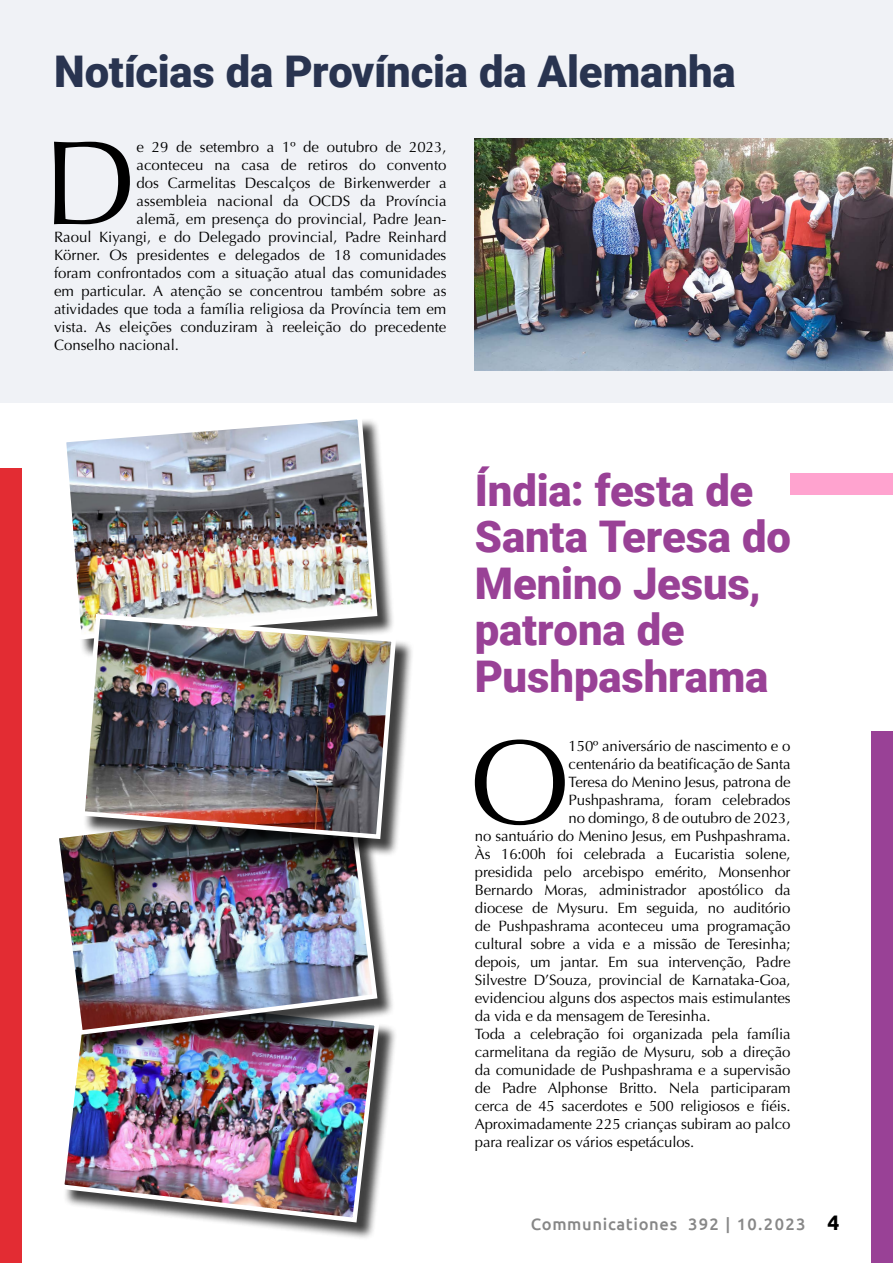
<style>
.page{position:relative;width:893px;height:1263px;background:#fff}
.page>*{position:absolute;margin:0;border:0;box-sizing:border-box;transform-origin:0 0}
.t1{font:120.15px "Optima";color:#000}
.t2{font:900 43.65px/46.3px "Roboto";letter-spacing:-.005em;color:#994196}
.t3{font:900 43.65px "Roboto";letter-spacing:-.005em;color:#293450}
.t4{font:500 16.5px "Ubuntu";letter-spacing:.04em;color:#878787}
.t5{font:15px "Optima";letter-spacing:-.01em;color:#000}
.s1{font-weight:700;font-size:21px;color:#000}
</style>
<div class="page">
<div style="left:62px;top:991px;width:336px;height:250px;background:#000;opacity:.75"></div>
<img style="left:62px;top:1053px;width:320px;height:172px">
<div style="left:0;top:0;width:893px;height:403px;background:#f0f2f6"></div>
<div style="left:872px;top:731px;width:21px;height:532px;background:#994196"></div>
<div style="left:791px;top:473px;width:102px;height:21px;background:#ffa3cf"></div>
<div style="left:0;top:469px;width:21px;height:794px;background:#e32c33"></div>
<img style="left:475px;top:138px;width:418px;height:232px">
<div style="left:64px;top:417px;width:332px;height:241px;background:#000;opacity:.75"></div>
<img style="left:64px;top:417px;width:316px;height:225px">
<div style="left:57px;top:801px;width:338px;height:252px;background:#000;opacity:.75"></div>
<img style="left:57px;top:801px;width:323px;height:236px">
<div style="left:83px;top:617px;width:331px;height:240px;background:#000;opacity:.75"></div>
<img style="left:78px;top:611px;width:320px;height:230px">
<h2 class="t3" style="left:54px;top:41px;width:683px">Notícias da Província da Alemanha</h2>
<h1 class="t1" style="left:43px;top:114px;width:95px">D</h1>
<p class="t5" style="left:137px;top:138px;width:311px">e 29 de setembro a 1º de outubro de 2023,</p>
<p class="t5" style="left:137px;top:156px;width:311px">aconteceu na casa de retiros do convento</p>
<p class="t5" style="left:137px;top:174px;width:311px">dos Carmelitas Descalços de Birkenwerder a</p>
<p class="t5" style="left:137px;top:192px;width:311px">assembleia nacional da OCDS da Província</p>
<p class="t5" style="left:137px;top:210px;width:311px">alemã, em presença do provincial, Padre Jean-</p>
<p class="t5" style="left:54px;top:228px;width:394px">Raoul Kiyangi, e do Delegado provincial, Padre Reinhard</p>
<p class="t5" style="left:54px;top:246px;width:394px">Körner. Os presidentes e delegados de 18 comunidades</p>
<p class="t5" style="left:54px;top:264px;width:394px">foram confrontados com a situação atual das comunidades</p>
<p class="t5" style="left:54px;top:282px;width:394px">em particular. A atenção se concentrou também sobre as</p>
<p class="t5" style="left:54px;top:300px;width:394px">atividades que toda a família religiosa da Província tem em</p>
<p class="t5" style="left:54px;top:318px;width:394px">vista. As eleições conduziram à reeleição do precedente</p>
<p class="t5" style="left:54px;top:336px;width:127px">Conselho nacional.</p>
<h2 class="t2" style="left:475px;top:466px;width:318px">Índia: festa de<br>Santa Teresa do<br>Menino Jesus, patrona de<br>Pushpashrama</h2>
<h1 class="t1" style="left:470px;top:713px;width:102px">O</h1>
<p class="t5" style="left:569px;top:737px;width:223px">150º aniversário de nascimento e o</p>
<p class="t5" style="left:569px;top:755px;width:223px">centenário da beatificação de Santa</p>
<p class="t5" style="left:569px;top:773px;width:223px">Teresa do Menino Jesus, patrona de</p>
<p class="t5" style="left:569px;top:791px;width:223px">Pushpashrama, foram celebrados</p>
<p class="t5" style="left:569px;top:809px;width:223px">no domingo, 8 de outubro de 2023,</p>
<p class="t5" style="left:475px;top:827px;width:317px">no santuário do Menino Jesus, em Pushpashrama.</p>
<p class="t5" style="left:475px;top:845px;width:317px">Às 16:00h foi celebrada a Eucaristia solene,</p>
<p class="t5" style="left:475px;top:863px;width:317px">presidida pelo arcebispo emérito, Monsenhor</p>
<p class="t5" style="left:475px;top:881px;width:317px">Bernardo Moras, administrador apostólico da</p>
<p class="t5" style="left:475px;top:899px;width:317px">diocese de Mysuru. Em seguida, no auditório</p>
<p class="t5" style="left:475px;top:917px;width:317px">de Pushpashrama aconteceu uma programação</p>
<p class="t5" style="left:475px;top:935px;width:317px">cultural sobre a vida e a missão de Teresinha;</p>
<p class="t5" style="left:475px;top:953px;width:317px">depois, um jantar. Em sua intervenção, Padre</p>
<p class="t5" style="left:475px;top:971px;width:317px">Silvestre D’Souza, provincial de Karnataka-Goa,</p>
<p class="t5" style="left:475px;top:989px;width:317px">evidenciou alguns dos aspectos mais estimulantes</p>
<p class="t5" style="left:475px;top:1007px;width:237px">da vida e da mensagem de Teresinha.</p>
<p class="t5" style="left:475px;top:1025px;width:317px">Toda a celebração foi organizada pela família</p>
<p class="t5" style="left:475px;top:1043px;width:317px">carmelitana da região de Mysuru, sob a direção</p>
<p class="t5" style="left:475px;top:1061px;width:317px">da comunidade de Pushpashrama e a supervisão</p>
<p class="t5" style="left:475px;top:1079px;width:317px">de Padre Alphonse Britto. Nela participaram</p>
<p class="t5" style="left:475px;top:1097px;width:317px">cerca de 45 sacerdotes e 500 religiosos e fiéis.</p>
<p class="t5" style="left:475px;top:1115px;width:317px">Aproximadamente 225 crianças subiram ao palco</p>
<p class="t5" style="left:475px;top:1133px;width:221px">para realizar os vários espetáculos.</p>
<p class="t4" style="left:531px;top:1213px;width:310px">Communicationes 392 | 10.2023 <span class="s1">4</span></p>
</div>
